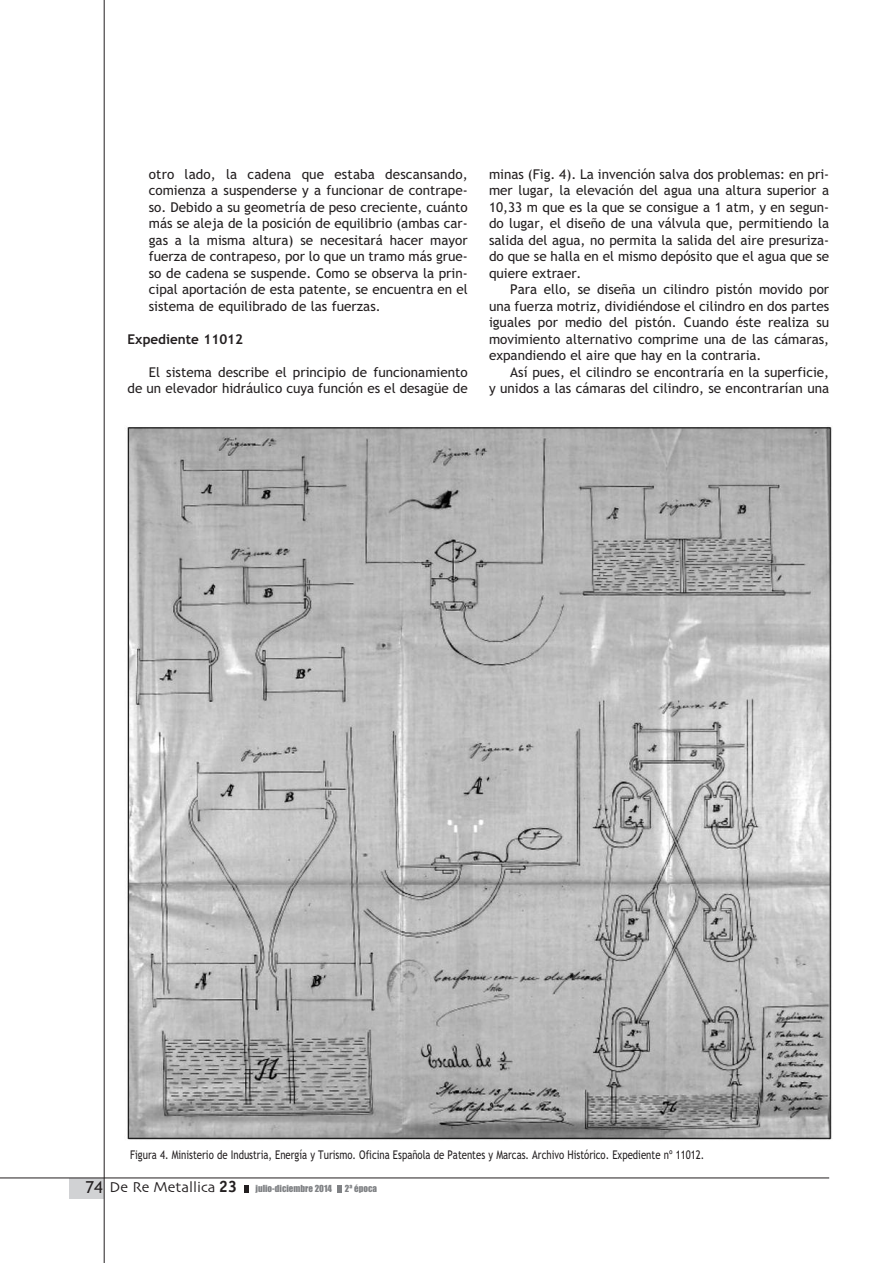
<style>
.page{position:relative;width:893px;height:1263px;background:#fff}
.page>*{position:absolute;margin:0;border:0;box-sizing:border-box;transform-origin:0 0}
.t1{font:13.5px/16.5px "Trebuchet MS";color:#231f20;text-align:justify}
.t2{font:700 13.5px "Trebuchet MS";color:#231f20}
.t3{font:12px "Trebuchet MS";color:#231f20;scale:.8 1}
.t4{font:9px "Impact";color:#808285}
.s1{font-family:"Trebuchet MS";font-size:16.5px;color:#231f20}
.s2{font-family:"Skia";font-size:15px;color:#231f20}
.s3{font-family:"Officina Sans";font-weight:700;font-size:16.5px;color:#231f20}
</style>
<div class="page">
<div style="left:69px;top:1178px;width:35px;height:20px;background:#d1d2d4"></div>
<svg style="left:337px;top:1185px;width:5px;height:7px"></svg>
<svg style="left:244px;top:1185px;width:5px;height:7px"></svg>
<hr style="left:104px;top:0;width:1px;height:1263px;background:#231f20">
<hr style="left:0;top:1177px;width:829px;height:1px;background:#231f20">
<img style="left:127px;top:427px;width:705px;height:713px">
<p class="t1" style="left:149px;top:166px;width:320px">otro lado, la cadena que estaba descansando, comienza a suspenderse y a funcionar de contrape&shy;so. Debido a su geometría de peso creciente, cuánto más se aleja de la posición de equilibrio (ambas car&shy;gas a la misma altura) se necesitará hacer mayor fuerza de contrapeso, por lo que un tramo más grue&shy;so de cadena se suspende. Como se observa la prin&shy;cipal aportación de esta patente, se encuentra en el sistema de equilibrado de las fuerzas.</p>
<p class="t2" style="left:128px;top:331px;width:117px">Expediente 11012</p>
<p class="t1" style="left:128px;top:364px;width:342px;text-align:right">El sistema describe el principio de funcionamiento<br>de un elevador hidráulico cuya función es el desagüe de</p>
<p class="t1" style="left:489px;top:166px;width:342px">minas (Fig. 4). La invención salva dos problemas: en pri&shy;mer lugar, la elevación del agua una altura superior a 10,33 m que es la que se consigue a 1 atm, y en segun&shy;do lugar, el diseño de una válvula que, permitiendo la salida del agua, no permita la salida del aire presuriza&shy;do que se halla en el mismo depósito que el agua que se quiere extraer.</p>
<p class="t1" style="left:489px;top:281px;width:342px;text-indent:21px">Para ello, se diseña un cilindro pistón movido por una fuerza motriz, dividiéndose el cilindro en dos partes iguales por medio del pistón. Cuando éste realiza su movimiento alternativo comprime una de las cámaras, expandiendo el aire que hay en la contraria.</p>
<p class="t1" style="left:489px;top:364px;width:342px;text-align:right">Así pues, el cilindro se encontraría en la superficie,<br>y unidos a las cámaras del cilindro, se encontrarían una</p>
<p class="t3" style="left:130px;top:1147px;width:719px">Figura 4. Ministerio de Industria, Energía y Turismo. Oficina Española de Patentes y Marcas. Archivo Histórico. Expediente nº 11012.</p>
<p class="t4" style="left:85px;top:1184px;width:248px"><span class="s1">74</span> <span class="s2">De Re Metallica</span> <span class="s3">23</span> julio-diciembre 2014</p>
<p class="t4" style="left:345px;top:1184px;width:34px">2ª época</p>
</div>
